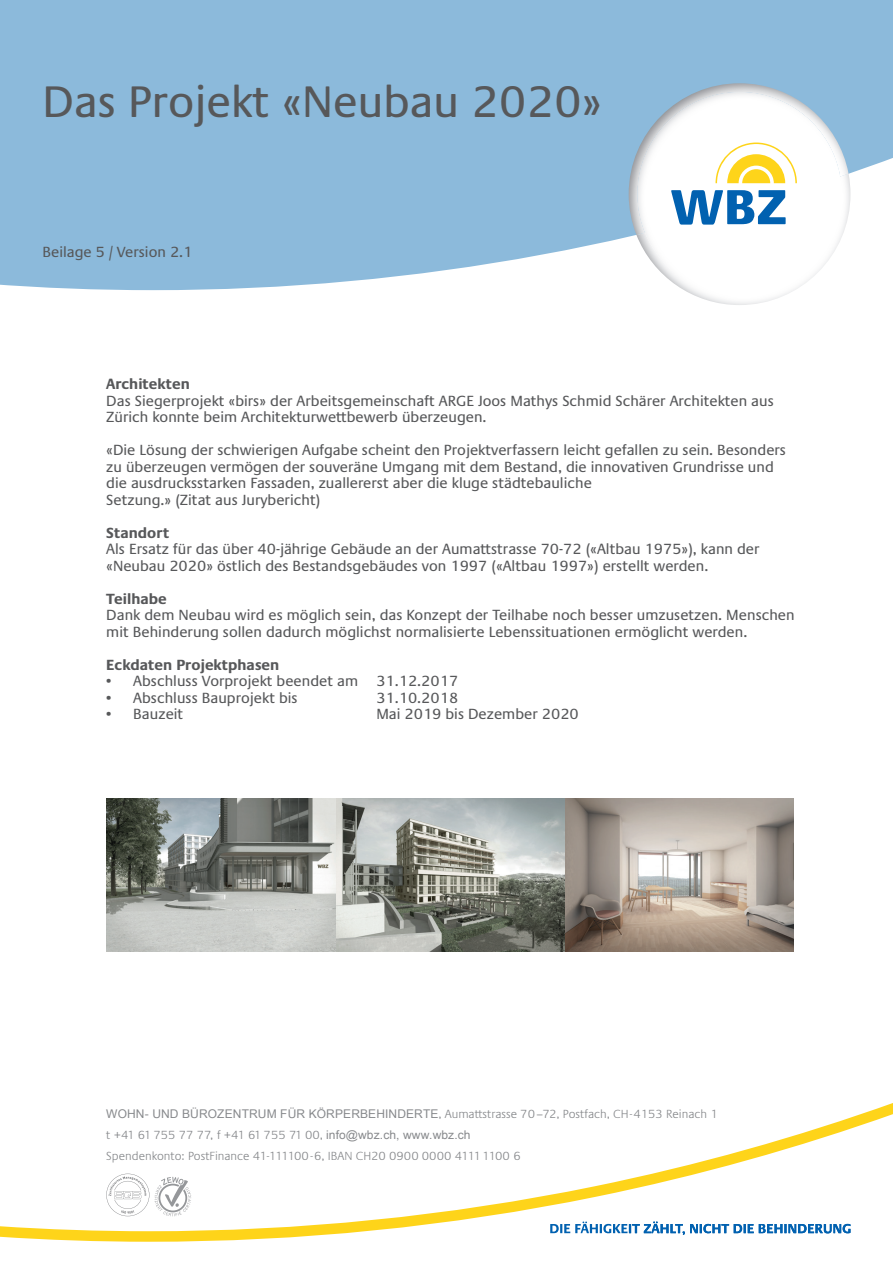
<style>
.page{position:relative;width:893px;height:1263px;background:#fff}
.page>*{position:absolute;margin:0;border:0;box-sizing:border-box;transform-origin:0 0}
.t1{font:45px "Praxis LT Pro";color:#57585a}
.t2{font:15px/16.5px "Praxis LT Pro";color:#57585a}
.t3{font:700 15px "Praxis LT Pro";color:#57585a}
.t4{font:300 12px/21px "Praxis LT Pro";color:#87898c}
.s1{font-weight:600}
</style>
<div class="page">
<div style="left:0;top:0;width:893px;height:290px;background:#8cbadb"></div>
<img style="left:636px;top:174px;width:214px;height:131px">
<img style="left:629px;top:83px;width:220px;height:152px">
<img style="left:637px;top:92px;width:205px;height:204px">
<svg style="left:715px;top:143px;width:82px;height:40px"></svg>
<svg style="left:671px;top:190px;width:115px;height:35px"></svg>
<svg style="left:0;top:1103px;width:893px;height:139px"></svg>
<svg style="left:550px;top:1221px;width:300px;height:14px"></svg>
<img style="left:106px;top:798px;width:688px;height:154px">
<svg style="left:106px;top:1174px;width:89px;height:46px"></svg>
<h1 class="t1" style="left:43px;top:76px;width:561px">Das Projekt «Neubau 2020»</h1>
<p class="t2" style="left:43px;top:244px;width:151px">Beilage 5 / Version 2.1</p>
<p class="t3" style="left:106px;top:375px;width:85px">Architekten</p>
<p class="t2" style="left:106px;top:392px;width:669px">Das Siegerprojekt «birs» der Arbeitsgemeinschaft ARGE Joos Mathys Schmid Schärer Architekten aus<br>Zürich konnte beim Architekturwettbewerb überzeugen.</p>
<p class="t2" style="left:106px;top:442px;width:681px">«Die Lösung der schwierigen Aufgabe scheint den Projektverfassern leicht gefallen zu sein. Besonders zu überzeugen vermögen der souveräne Umgang mit dem Bestand, die innovativen Grundrisse und die ausdrucksstarken Fassaden, zuallererst aber die kluge städtebauliche<br>Setzung.» (Zitat aus Jurybericht)</p>
<p class="t3" style="left:106px;top:524px;width:65px">Standort</p>
<p class="t2" style="left:106px;top:541px;width:655px">Als Ersatz für das über 40-jährige Gebäude an der Aumattstrasse 70-72 («Altbau 1975»), kann der «Neubau 2020» östlich des Bestandsgebäudes von 1997 («Altbau 1997») erstellt werden.</p>
<p class="t3" style="left:106px;top:590px;width:62px">Teilhabe</p>
<p class="t2" style="left:106px;top:607px;width:690px">Dank dem Neubau wird es möglich sein, das Konzept der Teilhabe noch besser umzusetzen. Menschen mit Behinderung sollen dadurch möglichst normalisierte Lebenssituationen ermöglicht werden.</p>
<p class="t3" style="left:106px;top:656px;width:175px">Eckdaten Projektphasen</p>
<p class="t2" style="left:106px;top:673px;width:353px">• Abschluss Vorprojekt beendet am 31.12.2017</p>
<p class="t2" style="left:106px;top:689px;width:193px">• Abschluss Bauprojekt bis</p>
<p class="t2" style="left:376px;top:689px;width:83px">31.10.2018</p>
<p class="t2" style="left:106px;top:706px;width:78px">• Bauzeit</p>
<p class="t2" style="left:376px;top:706px;width:204px">Mai 2019 bis Dezember 2020</p>
<p class="t4" style="left:106px;top:1103px;width:613px"><span class="s1">WOHN- UND BÜROZENTRUM FÜR KÖRPERBEHINDERTE</span>, Aumattstrasse 70–72, Postfach, CH-4153 Reinach 1 t +41 61 755 77 77, f +41 61 755 71 00, <span class="s1">info@wbz.ch, www.wbz.ch<br></span>Spendenkonto: PostFinance 41-111100-6, IBAN CH20 0900 0000 41111100 6</p>
</div>
